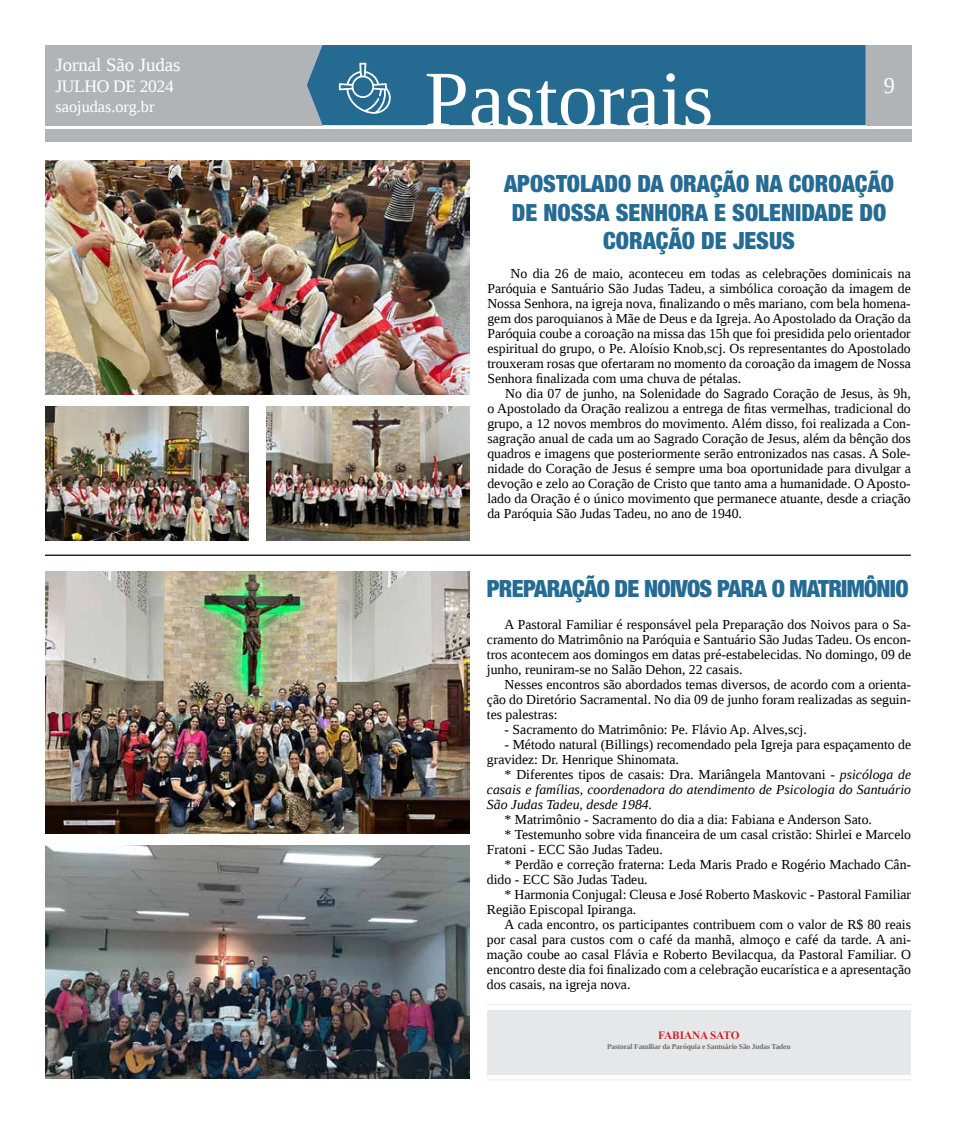
<style>
.page{position:relative;width:957px;height:1124px;background:#fff}
.page>*{position:absolute;margin:0;border:0;box-sizing:border-box;transform-origin:0 0}
.t1{font:80px "Liberation Serif";color:#fff}
.t2{font:900 condensed 23.75px/28.5px "Helvetica Neue LT Std";color:#256b93;text-align:center}
.t3{font:900 condensed 23.75px "Helvetica Neue LT Std";letter-spacing:-.03em;color:#256b93}
.t4{font:22.5px "Liberation Serif";color:#fff}
.t5{font:18.75px "Liberation Serif";color:#fff}
.t6{font:17.5px "Liberation Serif";letter-spacing:-.02em;color:#fff}
.t7{font:16.25px "Liberation Serif";color:#fff}
.t8{font:13.75px/15px "Liberation Serif";color:#000;text-align:justify}
.t9{font:italic 13.75px/15px "Liberation Serif";color:#000;text-align:justify}
.t10{font:700 11.25px "Times New Roman";letter-spacing:-.005em;color:#d2232a}
.t11{font:700 7.5px "Liberation Serif";letter-spacing:-.02em;color:#6d6e71}
.s1{font-style:normal}
</style>
<div class="page">
<div style="left:867px;top:45px;width:45px;height:80px;background:#b1b4b6"></div>
<div style="left:45px;top:45px;width:277px;height:80px;background:#b1b4b6"></div>
<div style="left:45px;top:128px;width:867px;height:13px;background:#b1b4b6"></div>
<div style="left:307px;top:45px;width:558px;height:80px;background:#256a91"></div>
<svg style="left:339px;top:63px;width:52px;height:51px"></svg>
<img style="left:45px;top:845px;width:424px;height:233px">
<img style="left:45px;top:571px;width:424px;height:262px">
<img style="left:45px;top:160px;width:424px;height:234px">
<img style="left:45px;top:406px;width:203px;height:134px">
<img style="left:266px;top:406px;width:203px;height:134px">
<hr style="left:45px;top:554px;width:866px;height:1px;background:#000">
<div style="left:487px;top:1009px;width:424px;height:65px;background:#e6e7e8"></div>
<hr style="left:487px;top:1003px;width:424px;height:1px;background:#e6e7e8">
<hr style="left:487px;top:1079px;width:424px;height:1px;background:#e6e7e8">
<h3 class="t5" style="left:55px;top:53px;width:126px">Jornal São Judas</h3>
<p class="t6" style="left:55px;top:75px;width:120px">JULHO DE 2024</p>
<p class="t7" style="left:55px;top:96px;width:100px">saojudas.org.br</p>
<h1 class="t1" style="left:424px;top:48px;width:290px">Pastorais</h1>
<h3 class="t4" style="left:884px;top:71px;width:13px">9</h3>
<h2 class="t2" style="left:504px;top:169px;width:391px">APOSTOLADO DA ORAÇÃO NA COROAÇÃO<br>DE NOSSA SENHORA E SOLENIDADE DO<br>CORAÇÃO DE JESUS</h2>
<p class="t8" style="left:487px;top:265px;width:425px;text-indent:23px">No dia 26 de maio, aconteceu em todas as celebrações dominicais na Paróquia e Santuário São Judas Tadeu, a simbólica coroação da imagem de Nossa Senhora, na igreja nova, finalizando o mês mariano, com bela homena&shy;gem dos paroquianos à Mãe de Deus e da Igreja. Ao Apostolado da Oração da Paróquia coube a coroação na missa das 15h que foi presidida pelo orientador espiritual do grupo, o Pe. Aloísio Knob,scj. Os representantes do Apostolado trouxeram rosas que ofertaram no momento da coroação da imagem de Nossa Senhora finalizada com uma chuva de pétalas.</p>
<p class="t8" style="left:487px;top:385px;width:425px;text-indent:18px">No dia 07 de junho, na Solenidade do Sagrado Coração de Jesus, às 9h, o Apostolado da Oração realizou a entrega de fitas vermelhas, tradicional do grupo, a 12 novos membros do movimento. Além disso, foi realizada a Con&shy;sagração anual de cada um ao Sagrado Coração de Jesus, além da bênção dos quadros e imagens que posteriormente serão entronizados nas casas. A Sole&shy;nidade do Coração de Jesus é sempre uma boa oportunidade para divulgar a devoção e zelo ao Coração de Cristo que tanto ama a humanidade. O Aposto&shy;lado da Oração é o único movimento que permanece atuante, desde a criação da Paróquia São Judas Tadeu, no ano de 1940.</p>
<h2 class="t3" style="left:487px;top:573px;width:423px">PREPARAÇÃO DE NOIVOS PARA O MATRIMÔNIO</h2>
<p class="t8" style="left:487px;top:617px;width:426px;text-indent:18px">A Pastoral Familiar é responsável pela Preparação dos Noivos para o Sa&shy;cramento do Matrimônio na Paróquia e Santuário São Judas Tadeu. Os encon&shy;tros acontecem aos domingos em datas pré-estabelecidas. No domingo, 09 de junho, reuniram-se no Salão Dehon, 22 casais.</p>
<p class="t8" style="left:487px;top:677px;width:426px;text-indent:18px">Nesses encontros são abordados temas diversos, de acordo com a orienta&shy;ção do Diretório Sacramental. No dia 09 de junho foram realizadas as seguin&shy;tes palestras:</p>
<p class="t8" style="left:504px;top:722px;width:304px">- Sacramento do Matrimônio: Pe. Flávio Ap. Alves,scj.</p>
<p class="t8" style="left:487px;top:737px;width:426px;text-indent:18px">- Método natural (Billings) recomendado pela Igreja para espaçamento de gravidez: Dr. Henrique Shinomata.</p>
<p class="t9" style="left:487px;top:767px;width:426px;text-indent:18px"><span class="s1">* Diferentes tipos de casais: Dra. Mariângela Mantovani -</span> psicóloga de casais e famílias, coordenadora do atendimento de Psicologia do Santuário São Judas Tadeu, desde 1984.</p>
<p class="t8" style="left:504px;top:812px;width:369px">* Matrimônio - Sacramento do dia a dia: Fabiana e Anderson Sato.</p>
<p class="t8" style="left:504px;top:827px;width:408px">* Testemunho sobre vida financeira de um casal cristão: Shirlei e Marcelo</p>
<p class="t8" style="left:487px;top:842px;width:177px">Fratoni - ECC São Judas Tadeu.</p>
<p class="t8" style="left:504px;top:857px;width:408px">* Perdão e correção fraterna: Leda Maris Prado e Rogério Machado Cân-</p>
<p class="t8" style="left:487px;top:872px;width:162px">dido - ECC São Judas Tadeu.</p>
<p class="t8" style="left:504px;top:887px;width:408px">* Harmonia Conjugal: Cleusa e José Roberto Maskovic - Pastoral Familiar</p>
<p class="t8" style="left:487px;top:902px;width:151px">Região Episcopal Ipiranga.</p>
<p class="t8" style="left:504px;top:917px;width:408px">A cada encontro, os participantes contribuem com o valor de R$ 80 reais</p>
<p class="t8" style="left:487px;top:932px;width:426px">por casal para custos com o café da manhã, almoço e café da tarde. A ani-</p>
<p class="t8" style="left:487px;top:947px;width:426px">mação coube ao casal Flávia e Roberto Bevilacqua, da Pastoral Familiar. O</p>
<p class="t8" style="left:487px;top:962px;width:426px">encontro deste dia foi finalizado com a celebração eucarística e a apresentação</p>
<p class="t8" style="left:487px;top:977px;width:145px">dos casais, na igreja nova.</p>
<p class="t10" style="left:658px;top:1027px;width:83px">FABIANA SATO</p>
<p class="t11" style="left:607px;top:1041px;width:185px">Pastoral Familiar da Paróquia e Santuário São Judas Tadeu</p>
</div>
